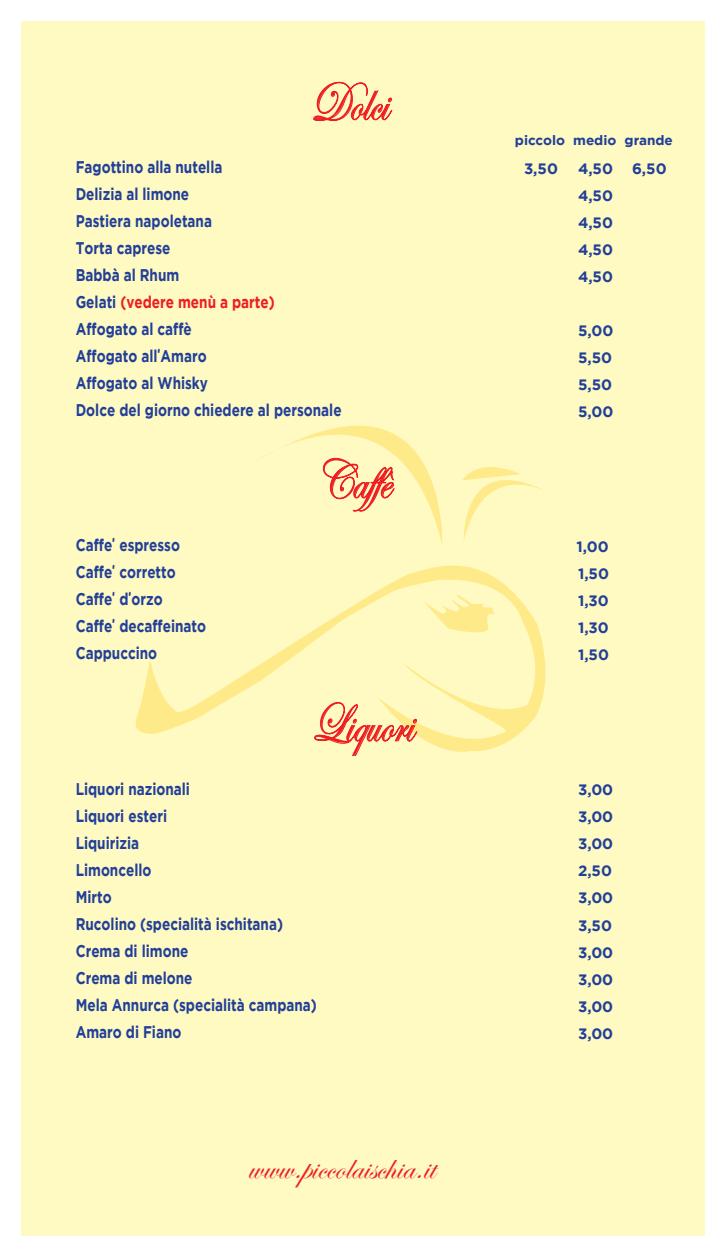
<style>
.page{position:relative;width:723px;height:1255px;background:#fff}
.page>*{position:absolute;margin:0;border:0;box-sizing:border-box;transform-origin:0 0}
.t1{font:56.25px "Edwardian Script ITC";color:#ee1d23;scale:.8 1}
.t2{font:36px "Edwardian Script ITC";color:#ee1d23}
.t3{font:700 16.8px/27px "Gotham";color:#223f99;scale:.8 1}
.t4{font:700 15px/27px "Gotham";color:#223f99;text-align:justify}
.t5{font:700 13.5px "Gotham";color:#223f99}
.s1{color:#ee1d23}
.s2{font-family:"Comic Sans MS"}
</style>
<div class="page">
<div style="left:21px;top:21px;width:684px;height:1214px;background:#fffac1"></div>
<svg style="left:135px;top:565px;width:411px;height:192px"></svg>
<svg style="left:462px;top:467px;width:92px;height:73px"></svg>
<svg style="left:257px;top:425px;width:186px;height:119px"></svg>
<svg style="left:313px;top:82px;width:79px;height:39px"></svg>
<svg style="left:323px;top:458px;width:71px;height:53px"></svg>
<svg style="left:314px;top:702px;width:103px;height:54px"></svg>
<h1 class="t1" style="left:311px;top:71px;width:98px">Dolci</h1>
<p class="t3" style="left:76px;top:153px;width:334px">Fagottino alla nutella<br>Delizia al limone<br>Pastiera napoletana<br>Torta caprese<br>Babbà al Rhum<br>Gelati <span class="s1">(vedere menù a parte)<br></span>Affogato al caffè<br>Affogato all<span class="s2">‛</span>Amaro<br>Affogato al Whisky<br>Dolce del giorno chiedere al personale</p>
<h1 class="t1" style="left:316px;top:449px;width:94px">Caffè</h1>
<p class="t3" style="left:76px;top:531px;width:164px">Caffe<span class="s2">‛</span> espresso<br>Caffe<span class="s2">‛</span> corretto<br>Caffe<span class="s2">‛</span> d<span class="s2">‛</span>orzo<br>Caffe<span class="s2">‛</span> decaffeinato<br>Cappuccino</p>
<h1 class="t1" style="left:311px;top:692px;width:129px">Liquori</h1>
<p class="t3" style="left:76px;top:774px;width:303px">Liquori nazionali<br>Liquori esteri<br>Liquirizia<br>Limoncello<br>Mirto<br>Rucolino (specialità ischitana)<br>Crema di limone<br>Crema di melone<br>Mela Annurca (specialità campana)<br>Amaro di Fiano</p>
<h2 class="t2" style="left:248px;top:1147px;width:188px">www.piccolaischia.it</h2>
<p class="t5" style="left:515px;top:132px;width:159px">piccolo medio grande</p>
<p class="t4" style="left:524px;top:155px;width:36px">3,50</p>
<p class="t4" style="left:578px;top:155px;width:37px">4,50</p>
<p class="t4" style="left:632px;top:155px;width:36px">6,50</p>
<p class="t4" style="left:578px;top:182px;width:37px">4,50<br>4,50<br>4,50<br>4,50</p>
<p class="t4" style="left:578px;top:317px;width:37px">5,00<br>5,50<br>5,50<br>5,00</p>
<p class="t4" style="left:576px;top:533px;width:34px">1,00<br>1,50<br>1,30<br>1,30<br>1,50</p>
<p class="t4" style="left:578px;top:776px;width:37px">3,00<br>3,00<br>3,00<br>2,50<br>3,00<br>3,50<br>3,00<br>3,00<br>3,00<br>3,00</p>
</div>
